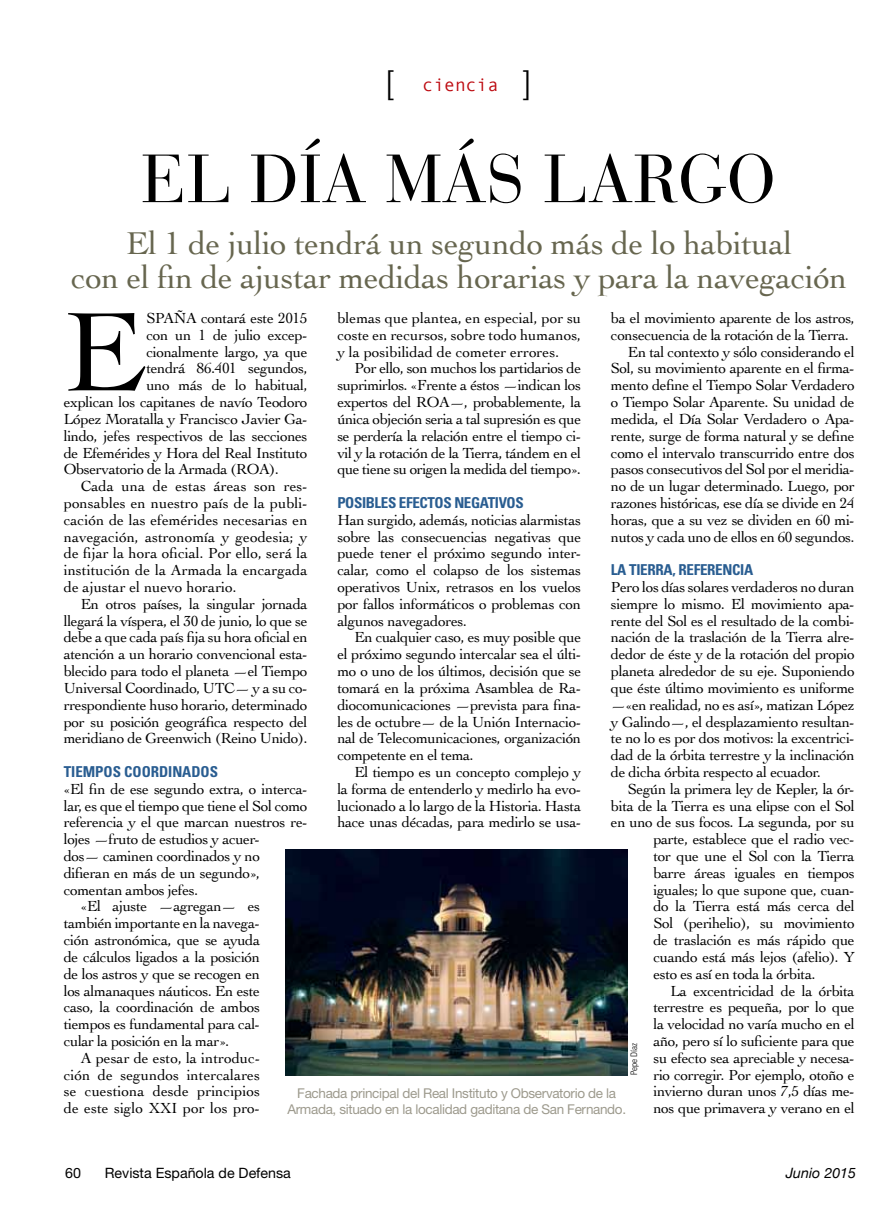
<style>
.page{position:relative;width:893px;height:1217px;background:#fff}
.page>*{position:absolute;margin:0;border:0;box-sizing:border-box;transform-origin:0 0}
.t1{font:118.05px "Cochin";color:#000}
.t2{font:67.5px "Bauer Bodoni";color:#000}
.t3{font:33px/34.5px "Cochin";letter-spacing:-.01em;color:#67664f;text-align:center}
.t4{font:300 33px "Helvetica Neue";color:#000}
.t5{font:18px "Monotypecom";color:#bd0a10}
.t6{font:15.3px/16.8px "Cochin";letter-spacing:-.025em;color:#000;text-align:justify}
.t7{font:15.3px "Cochin";color:#000}
.t8{font:700 condensed 15px "Univers";letter-spacing:-.02em;color:#295d91}
.t9{font:14.25px "Helvetica Neue";color:#000}
.t10{font:italic 14.25px "Helvetica Neue";color:#000}
.t11{font:13.5px/15.8px "Helvetica Neue";letter-spacing:-.025em;color:#9d9a8d;text-align:center}
.t12{font:300 condensed 9px "Univers";letter-spacing:-.005em;color:#000}
.s1{font-family:"Helvetica Neue";font-weight:300;font-size:33px;color:#000}
</style>
<div class="page">
<img style="left:286px;top:849px;width:342px;height:225px">
<h3 class="t4" style="left:386px;top:56px;width:9px">[</h3>
<p class="t5" style="left:423px;top:75px;width:110px">ciencia <span class="s1">]</span></p>
<h2 class="t2" style="left:142px;top:138px;width:635px">EL DÍA MÁS LARGO</h2>
<h3 class="t3" style="left:71px;top:224px;width:778px">El 1 de julio tendrá un segundo más de lo habitual<br>con el fin de ajustar medidas horarias y para la navegación</h3>
<h1 class="t1" style="left:64px;top:272px;width:82px">E</h1>
<p class="t6" style="left:146px;top:309px;width:163px">SPAÑA contará este 2015</p>
<p class="t6" style="left:337px;top:309px;width:245px">blemas que plantea, en especial, por su coste en recursos, sobre todo humanos, y la posibilidad de cometer errores.</p>
<p class="t6" style="left:337px;top:359px;width:245px;text-indent:17px">Por ello, son muchos los partidarios de suprimirlos. «Frente a éstos —indican los expertos del ROA—, probablemente, la única objeción seria a tal supresión es que se perdería la relación entre el tiempo ci&shy;vil y la rotación de la Tierra, tándem en el que tiene su origen la medida del tiempo».</p>
<p class="t8" style="left:337px;top:493px;width:188px">POSIBLES EFECTOS NEGATIVOS</p>
<p class="t6" style="left:337px;top:510px;width:245px">Han surgido, además, noticias alarmistas sobre las consecuencias negativas que puede tener el próximo segundo inter&shy;calar, como el colapso de los sistemas operativos Unix, retrasos en los vuelos por fallos informáticos o problemas con algunos navegadores.</p>
<p class="t6" style="left:337px;top:628px;width:245px;text-indent:17px">En cualquier caso, es muy posible que el próximo segundo intercalar sea el últi&shy;mo o uno de los últimos, decisión que se tomará en la próxima Asamblea de Ra&shy;diocomunicaciones —prevista para fina&shy;les de octubre— de la Unión Internacio&shy;nal de Telecomunicaciones, organización competente en el tema.</p>
<p class="t6" style="left:337px;top:762px;width:245px;text-indent:17px">El tiempo es un concepto complejo y la forma de entenderlo y medirlo ha evo&shy;lucionado a lo largo de la Historia. Hasta hace unas décadas, para medirlo se usa-</p>
<p class="t6" style="left:611px;top:309px;width:245px">ba el movimiento aparente de los astros,</p>
<p class="t6" style="left:611px;top:326px;width:240px">consecuencia de la rotación de la Tierra.</p>
<p class="t6" style="left:628px;top:342px;width:228px">En tal contexto y sólo considerando el</p>
<p class="t6" style="left:611px;top:359px;width:245px">Sol, su movimiento aparente en el firma-</p>
<p class="t6" style="left:611px;top:376px;width:245px">mento define el Tiempo Solar Verdadero</p>
<p class="t6" style="left:611px;top:393px;width:245px">o Tiempo Solar Aparente. Su unidad de</p>
<p class="t6" style="left:611px;top:410px;width:245px">medida, el Día Solar Verdadero o Apa-</p>
<p class="t6" style="left:611px;top:426px;width:245px">rente, surge de forma natural y se define</p>
<p class="t6" style="left:611px;top:443px;width:245px">como el intervalo transcurrido entre dos</p>
<p class="t6" style="left:611px;top:460px;width:245px">pasos consecutivos del Sol por el meridia-</p>
<p class="t6" style="left:611px;top:477px;width:245px">no de un lugar determinado. Luego, por</p>
<p class="t6" style="left:611px;top:494px;width:245px">razones históricas, ese día se divide en 24</p>
<p class="t6" style="left:611px;top:510px;width:245px">horas, que a su vez se dividen en 60 mi-</p>
<p class="t6" style="left:611px;top:527px;width:245px">nutos y cada uno de ellos en 60 segundos.</p>
<p class="t8" style="left:611px;top:560px;width:144px">LA TIERRA, REFERENCIA</p>
<p class="t6" style="left:611px;top:578px;width:245px">Pero los días solares verdaderos no duran siempre lo mismo. El movimiento apa&shy;rente del Sol es el resultado de la combi&shy;nación de la traslación de la Tierra alre&shy;dedor de éste y de la rotación del propio planeta alrededor de su eje. Suponiendo que éste último movimiento es uniforme —«en realidad, no es así», matizan López y Galindo—, el desplazamiento resultan&shy;te no lo es por dos motivos: la excentrici&shy;dad de la órbita terrestre y la inclinación de dicha órbita respecto al ecuador.</p>
<p class="t6" style="left:628px;top:779px;width:228px">Según la primera ley de Kepler, la ór-</p>
<p class="t6" style="left:611px;top:796px;width:245px">bita de la Tierra es una elipse con el Sol</p>
<p class="t6" style="left:611px;top:813px;width:245px">en uno de sus focos. La segunda, por su</p>
<p class="t6" style="left:653px;top:830px;width:203px">parte, establece que el radio vec-</p>
<p class="t6" style="left:653px;top:846px;width:203px">tor que une el Sol con la Tierra</p>
<p class="t6" style="left:653px;top:863px;width:203px">barre áreas iguales en tiempos</p>
<p class="t6" style="left:653px;top:880px;width:203px">iguales; lo que supone que, cuan-</p>
<p class="t6" style="left:653px;top:897px;width:203px">do la Tierra está más cerca del</p>
<p class="t6" style="left:653px;top:914px;width:203px">Sol (perihelio), su movimiento</p>
<p class="t6" style="left:653px;top:930px;width:203px">de traslación es más rápido que</p>
<p class="t6" style="left:653px;top:947px;width:203px">cuando está más lejos (afelio). Y</p>
<p class="t6" style="left:653px;top:964px;width:164px">esto es así en toda la órbita.</p>
<p class="t6" style="left:670px;top:981px;width:186px">La excentricidad de la órbita</p>
<p class="t6" style="left:653px;top:998px;width:203px">terrestre es pequeña, por lo que</p>
<p class="t6" style="left:653px;top:1014px;width:203px">la velocidad no varía mucho en el</p>
<p class="t6" style="left:653px;top:1031px;width:203px">año, pero sí lo suficiente para que</p>
<p class="t6" style="left:653px;top:1048px;width:203px">su efecto sea apreciable y necesa-</p>
<p class="t6" style="left:653px;top:1065px;width:203px">rio corregir. Por ejemplo, otoño e</p>
<p class="t6" style="left:653px;top:1082px;width:203px">invierno duran unos 7,5 días me-</p>
<p class="t6" style="left:653px;top:1098px;width:203px">nos que primavera y verano en el</p>
<p class="t6" style="left:146px;top:326px;width:163px">con un 1 de julio excep-</p>
<p class="t6" style="left:146px;top:342px;width:163px">cionalmente largo, ya que</p>
<p class="t6" style="left:146px;top:359px;width:163px">tendrá 86.401 segundos,</p>
<p class="t6" style="left:146px;top:376px;width:163px">uno más de lo habitual,</p>
<p class="t6" style="left:64px;top:393px;width:245px">explican los capitanes de navío Teodoro</p>
<p class="t6" style="left:64px;top:410px;width:245px">López Moratalla y Francisco Javier Ga-</p>
<p class="t6" style="left:64px;top:426px;width:245px">lindo, jefes respectivos de las secciones</p>
<p class="t6" style="left:64px;top:443px;width:245px">de Efemérides y Hora del Real Instituto</p>
<p class="t6" style="left:64px;top:460px;width:217px">Observatorio de la Armada (ROA).</p>
<p class="t7" style="left:81px;top:475px;width:228px">Cada una de estas áreas son res-</p>
<p class="t7" style="left:64px;top:492px;width:245px">ponsables en nuestro país de la publi-</p>
<p class="t7" style="left:64px;top:509px;width:245px">cación de las efemérides necesarias en</p>
<p class="t7" style="left:64px;top:526px;width:245px">navegación, astronomía y geodesia; y</p>
<p class="t7" style="left:64px;top:543px;width:245px">de fijar la hora oficial. Por ello, será la</p>
<p class="t7" style="left:64px;top:559px;width:245px">institución de la Armada la encargada</p>
<p class="t7" style="left:64px;top:576px;width:174px">de ajustar el nuevo horario.</p>
<p class="t6" style="left:81px;top:594px;width:228px">En otros países, la singular jornada</p>
<p class="t6" style="left:64px;top:611px;width:245px">llegará la víspera, el 30 de junio, lo que se</p>
<p class="t6" style="left:64px;top:628px;width:245px">debe a que cada país fija su hora oficial en</p>
<p class="t6" style="left:64px;top:645px;width:245px">atención a un horario convencional esta-</p>
<p class="t6" style="left:64px;top:662px;width:245px">blecido para todo el planeta —el Tiempo</p>
<p class="t6" style="left:64px;top:678px;width:245px">Universal Coordinado, UTC— y a su co-</p>
<p class="t6" style="left:64px;top:695px;width:245px">rrespondiente huso horario, determinado</p>
<p class="t6" style="left:64px;top:712px;width:245px">por su posición geográfica respecto del</p>
<p class="t6" style="left:64px;top:729px;width:245px">meridiano de Greenwich (Reino Unido).</p>
<p class="t8" style="left:64px;top:762px;width:156px">TIEMPOS COORDINADOS</p>
<p class="t6" style="left:64px;top:779px;width:245px">«El fin de ese segundo extra, o interca-</p>
<p class="t6" style="left:64px;top:796px;width:245px">lar, es que el tiempo que tiene el Sol como</p>
<p class="t6" style="left:64px;top:813px;width:245px">referencia y el que marcan nuestros re-</p>
<p class="t6" style="left:64px;top:830px;width:198px">lojes —fruto de estudios y acuer-</p>
<p class="t6" style="left:64px;top:846px;width:198px">dos— caminen coordinados y no</p>
<p class="t6" style="left:64px;top:863px;width:198px">difieran en más de un segundo»,</p>
<p class="t6" style="left:64px;top:880px;width:136px">comentan ambos jefes.</p>
<p class="t6" style="left:81px;top:897px;width:181px">«El ajuste —agregan— es</p>
<p class="t6" style="left:64px;top:914px;width:198px">también importante en la navega-</p>
<p class="t6" style="left:64px;top:930px;width:198px">ción astronómica, que se ayuda</p>
<p class="t6" style="left:64px;top:947px;width:198px">de cálculos ligados a la posición</p>
<p class="t6" style="left:64px;top:964px;width:198px">de los astros y que se recogen en</p>
<p class="t6" style="left:64px;top:981px;width:198px">los almanaques náuticos. En este</p>
<p class="t6" style="left:64px;top:998px;width:198px">caso, la coordinación de ambos</p>
<p class="t6" style="left:64px;top:1014px;width:198px">tiempos es fundamental para cal-</p>
<p class="t6" style="left:64px;top:1031px;width:167px">cular la posición en la mar».</p>
<p class="t7" style="left:81px;top:1047px;width:181px">A pesar de esto, la introduc-</p>
<p class="t7" style="left:64px;top:1063px;width:198px">ción de segundos intercalares</p>
<p class="t7" style="left:64px;top:1080px;width:198px">se cuestiona desde principios</p>
<p class="t7" style="left:64px;top:1097px;width:198px">de este siglo XXI por los pro-</p>
<p class="t12" style="left:628px;top:1074px;width:33px;rotate:-90deg">Pepe Díaz</p>
<p class="t11" style="left:287px;top:1084px;width:340px">Fachada principal del Real Instituto y Observatorio de la<br>Armada, situado en la localidad gaditana de San Fernando.</p>
<p class="t9" style="left:65px;top:1164px;width:17px">60</p>
<p class="t9" style="left:105px;top:1164px;width:188px">Revista Española de Defensa</p>
<p class="t10" style="left:786px;top:1160px;width:72px">Junio 2015</p>
</div>
